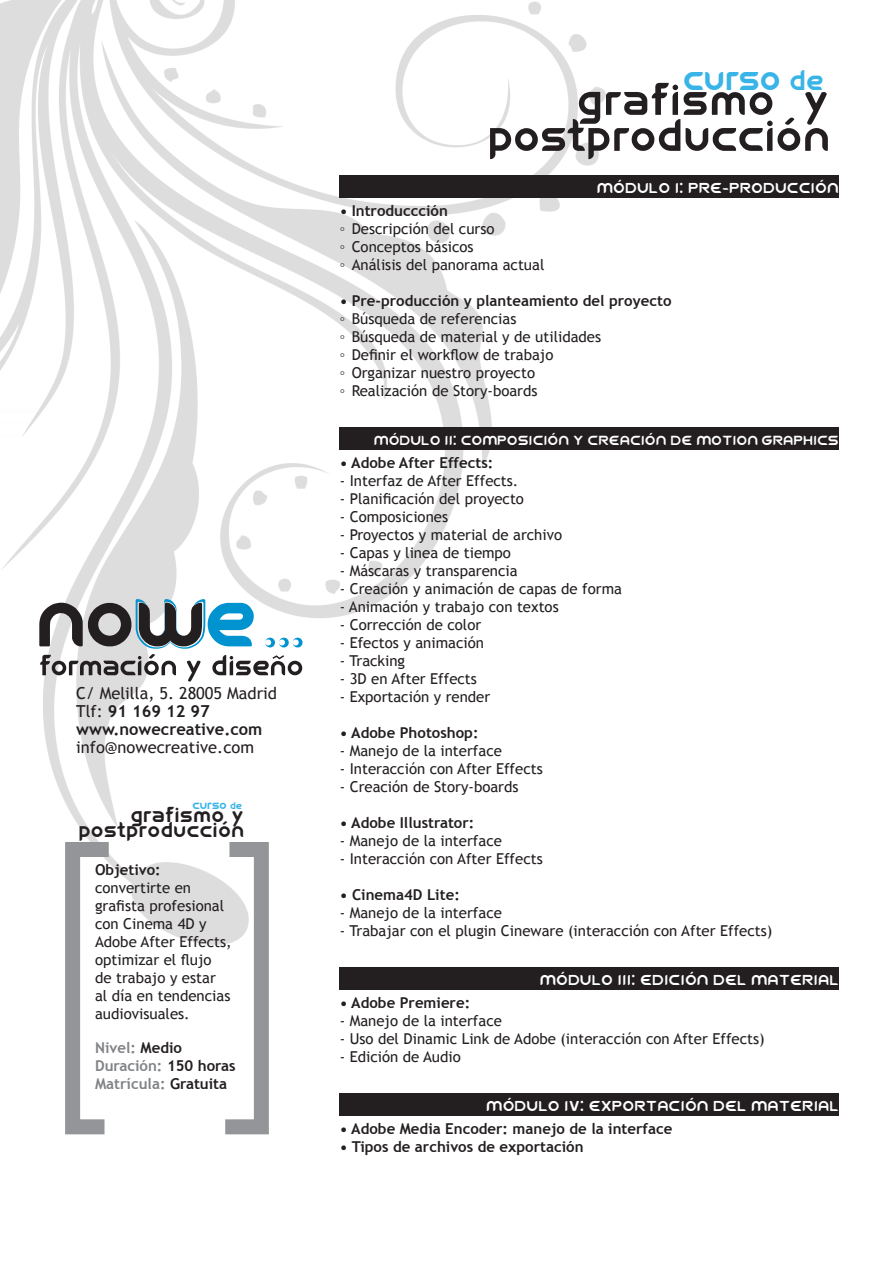
<style>
.page{position:relative;width:893px;height:1263px;background:#fff}
.page>*{position:absolute;margin:0;border:0;box-sizing:border-box;transform-origin:0 0}
.t1{font:57px "FIFA Welcome";letter-spacing:.01em;color:#231f20}
.t2{font:45px "FIFA Welcome";color:#38b4e7}
.t3{font:27px "FIFA Welcome";letter-spacing:.02em;color:#231f20}
.t4{font:18px "FIFA Welcome";color:#fff}
.t5{font:16.5px "FIFA Welcome";letter-spacing:-.005em;color:#fff}
.t6{font:16.5px "Trebuchet MS";color:#231f20}
.t7{font:700 16.5px "Trebuchet MS";color:#231f20}
.t8{font:15.75px "FIFA Welcome";color:#38b4e7}
.t9{font:15px/18px "Trebuchet MS";color:#231f20}
.t10{font:700 15px "Trebuchet MS";color:#231f20}
.t11{font:700 15px "Trebuchet MS";color:#808285}
.s1{font-weight:400}
.s2{font-size:12.6px}
.s3{color:#231f20}
.s4{font-size:36px}
</style>
<div class="page">
<img style="left:0;top:0;width:606px;height:944px">
<svg style="left:39px;top:599px;width:264px;height:82px"></svg>
<div style="left:340px;top:175px;width:499px;height:23px;background:#231f20"></div>
<div style="left:340px;top:427px;width:499px;height:23px;background:#231f20"></div>
<div style="left:340px;top:967px;width:499px;height:23px;background:#231f20"></div>
<div style="left:340px;top:1093px;width:499px;height:23px;background:#231f20"></div>
<svg style="left:58px;top:834px;width:66px;height:301px"></svg>
<svg style="left:210px;top:834px;width:66px;height:301px"></svg>
<p class="t6" style="left:76px;top:683px;width:202px">C/ Melilla, 5. 28005 Madrid</p>
<p class="t7" style="left:76px;top:701px;width:135px"><span class="s1">Tlf:</span> 91 169 12 97</p>
<p class="t7" style="left:76px;top:719px;width:188px">www.nowecreative.com</p>
<p class="t6" style="left:76px;top:737px;width:179px">info@nowecreative.com</p>
<p class="t8" style="left:193px;top:796px;width:51px">curso <span class="s2">de</span></p>
<p class="t3" style="left:131px;top:799px;width:115px">grafismo y</p>
<p class="t3" style="left:79px;top:815px;width:167px">postproducción</p>
<p class="t10" style="left:95px;top:860px;width:67px">Objetivo:</p>
<p class="t9" style="left:95px;top:878px;width:138px">convertirte en grafista profesional con Cinema 4D y<br>Adobe After Effects, optimizar el flujo de trabajo y estar al día en tendencias audiovisuales.</p>
<p class="t11" style="left:95px;top:1038px;width:88px">Nivel: <span class="s3">Medio</span></p>
<p class="t11" style="left:95px;top:1056px;width:142px">Duración: <span class="s3">150 horas</span></p>
<p class="t11" style="left:95px;top:1074px;width:134px">Matrícula: <span class="s3">Gratuita</span></p>
<p class="t2" style="left:683px;top:52px;width:142px">curso <span class="s4">de</span></p>
<p class="t1" style="left:577px;top:67px;width:253px">grafismo y</p>
<p class="t1" style="left:488px;top:103px;width:343px">postproducción</p>
<p class="t4" style="left:597px;top:178px;width:244px">MÓDULO I: PRE-PRODUCCIÓN</p>
<p class="t10" style="left:340px;top:201px;width:110px">• Introduccción</p>
<p class="t9" style="left:340px;top:220px;width:156px">◦ Descripción del curso</p>
<p class="t9" style="left:340px;top:238px;width:135px">◦ Conceptos básicos</p>
<p class="t9" style="left:340px;top:256px;width:206px">◦ Análisis del panorama actual</p>
<p class="t10" style="left:340px;top:291px;width:333px">• Pre-producción y planteamiento del proyecto</p>
<p class="t9" style="left:340px;top:310px;width:178px">◦ Búsqueda de referencias</p>
<p class="t9" style="left:340px;top:328px;width:263px">◦ Búsqueda de material y de utilidades</p>
<p class="t9" style="left:340px;top:346px;width:215px">◦ Definir el workflow de trabajo</p>
<p class="t9" style="left:340px;top:364px;width:197px">◦ Organizar nuestro proyecto</p>
<p class="t9" style="left:340px;top:382px;width:199px">◦ Realización de Story-boards</p>
<p class="t5" style="left:374px;top:431px;width:467px">MÓDULO II: COMPOSICIÓN Y CREACIÓN DE MOTION GRAPHICS</p>
<p class="t10" style="left:340px;top:453px;width:155px">• Adobe After Effects:</p>
<p class="t9" style="left:340px;top:472px;width:180px">- Interfaz de After Effects.</p>
<p class="t9" style="left:340px;top:490px;width:186px">- Planificación del proyecto</p>
<p class="t9" style="left:340px;top:508px;width:110px">- Composiciones</p>
<p class="t9" style="left:340px;top:526px;width:224px">- Proyectos y material de archivo</p>
<p class="t9" style="left:340px;top:544px;width:173px">- Capas y linea de tiempo</p>
<p class="t9" style="left:340px;top:562px;width:180px">- Máscaras y transparencia</p>
<p class="t9" style="left:340px;top:580px;width:284px">- Creación y animación de capas de forma</p>
<p class="t9" style="left:340px;top:598px;width:221px">- Animación y trabajo con textos</p>
<p class="t9" style="left:340px;top:616px;width:143px">- Corrección de color</p>
<p class="t9" style="left:340px;top:634px;width:146px">- Efectos y animación</p>
<p class="t9" style="left:340px;top:652px;width:67px">- Tracking</p>
<p class="t9" style="left:340px;top:670px;width:139px">- 3D en After Effects</p>
<p class="t9" style="left:340px;top:688px;width:152px">- Exportación y render</p>
<p class="t10" style="left:340px;top:723px;width:140px">• Adobe Photoshop:</p>
<p class="t9" style="left:340px;top:742px;width:164px">- Manejo de la interface</p>
<p class="t9" style="left:340px;top:760px;width:205px">- Interacción con After Effects</p>
<p class="t9" style="left:340px;top:778px;width:180px">- Creación de Story-boards</p>
<p class="t10" style="left:340px;top:813px;width:136px">• Adobe Illustrator:</p>
<p class="t9" style="left:340px;top:832px;width:164px">- Manejo de la interface</p>
<p class="t9" style="left:340px;top:850px;width:205px">- Interacción con After Effects</p>
<p class="t10" style="left:340px;top:885px;width:122px">• Cinema4D Lite:</p>
<p class="t9" style="left:340px;top:904px;width:164px">- Manejo de la interface</p>
<p class="t9" style="left:340px;top:922px;width:434px">- Trabajar con el plugin Cineware (interacción con After Effects)</p>
<p class="t4" style="left:540px;top:970px;width:301px">MÓDULO III: EDICIÓN DEL MATERIAL</p>
<p class="t10" style="left:340px;top:993px;width:132px">• Adobe Premiere:</p>
<p class="t9" style="left:340px;top:1012px;width:164px">- Manejo de la interface</p>
<p class="t9" style="left:340px;top:1030px;width:426px">- Uso del Dinamic Link de Adobe (interacción con After Effects)</p>
<p class="t9" style="left:340px;top:1048px;width:123px">- Edición de Audio</p>
<p class="t4" style="left:486px;top:1096px;width:354px">MÓDULO IV: EXPORTACIÓN DEL MATERIAL</p>
<p class="t10" style="left:340px;top:1119px;width:334px">• Adobe Media Encoder: manejo de la interface</p>
<p class="t10" style="left:340px;top:1137px;width:245px">• Tipos de archivos de exportación</p>
</div>
